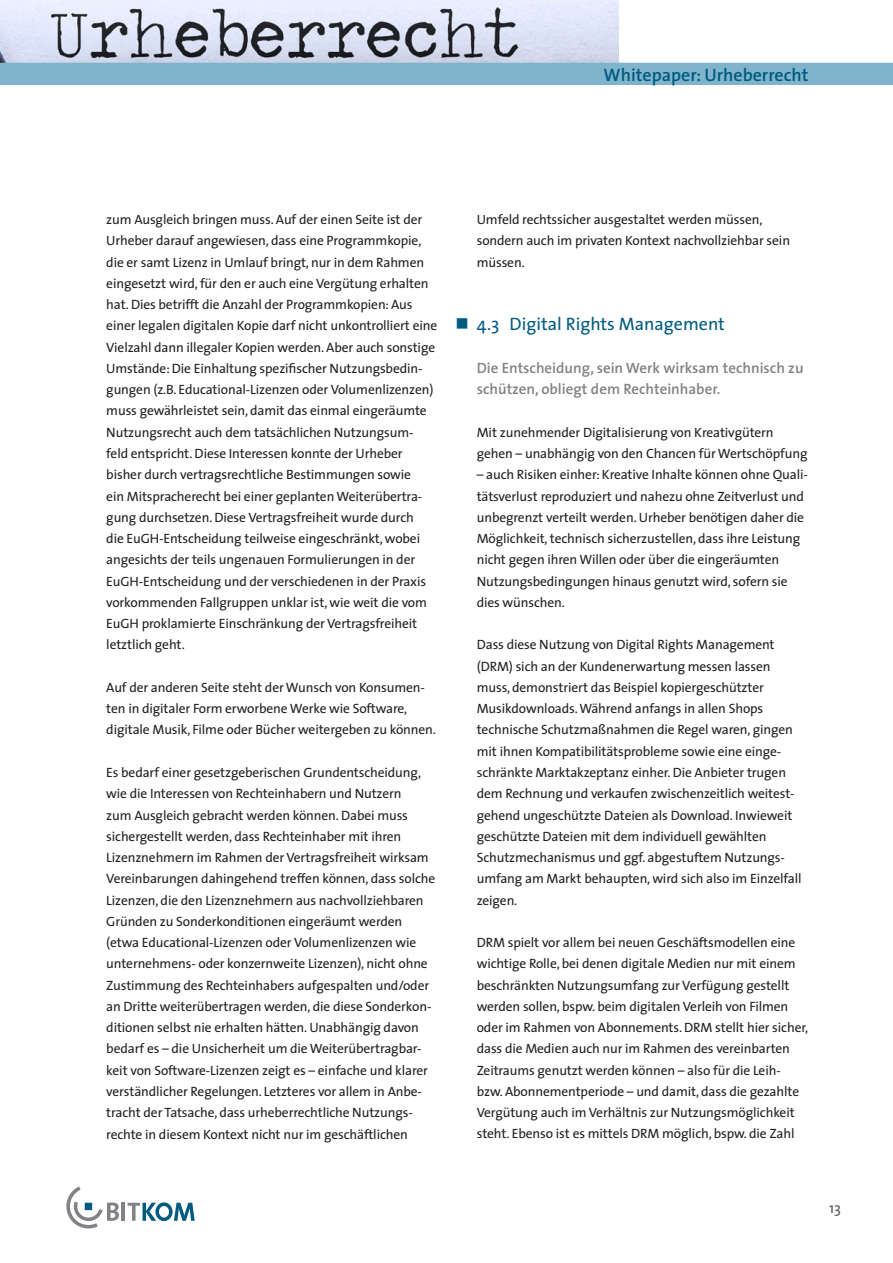
<style>
.page{position:relative;width:893px;height:1263px;background:#fff}
.page>*{position:absolute;margin:0;border:0;box-sizing:border-box;transform-origin:0 0}
.t1{font:18px "The Sans";color:#005b7f}
.t2{font:600 18px "The Sans";color:#005b7f}
.t3{font:600 15px/21.3px "The Sans";color:#808285}
.t4{font:15px "The Sans";color:#58595b}
.t5{font:13.5px/21.3px "The Sans";letter-spacing:-.01em;color:#231f20}
</style>
<div class="page">
<img style="left:0;top:0;width:618px;height:63px">
<div style="left:0;top:63px;width:893px;height:22px;background:#80b4cc"></div>
<svg style="left:66px;top:1186px;width:53px;height:42px"></svg>
<hr style="left:121px;top:1203px;width:4px;height:18px;background:#808285">
<div style="left:85px;top:1203px;width:7px;height:7px;background:#005b7f"></div>
<svg style="left:128px;top:1202px;width:67px;height:19px"></svg>
<h1 class="t2" style="left:604px;top:63px;width:206px">Whitepaper: Urheberrecht</h1>
<p class="t5" style="left:106px;top:209px;width:333px">zum Ausgleich bringen muss. Auf der einen Seite ist der Urheber darauf angewiesen, dass eine Programmkopie, die er samt Lizenz in Umlauf bringt, nur in dem Rahmen eingesetzt wird, für den er auch eine Vergütung erhalten hat. Dies betrifft die Anzahl der Programmkopien: Aus einer legalen digitalen Kopie darf nicht unkontrolliert eine Vielzahl dann illegaler Kopien werden. Aber auch sonstige Umstände: Die Einhaltung spezifischer Nutzungsbedin&shy;gungen (z.B. Educational-Lizenzen oder Volumenlizenzen) muss gewährleistet sein, damit das einmal eingeräumte Nutzungsrecht auch dem tatsächlichen Nutzungsum&shy;feld entspricht. Diese Interessen konnte der Urheber bisher durch vertragsrechtliche Bestimmungen sowie<br>ein Mitspracherecht bei einer geplanten Weiterübertra&shy;gung durchsetzen. Diese Vertragsfreiheit wurde durch<br>die EuGH-Entscheidung teilweise eingeschränkt, wobei angesichts der teils ungenauen Formulierungen in der EuGH-Entscheidung und der verschiedenen in der Praxis vorkommenden Fallgruppen unklar ist, wie weit die vom EuGH proklamierte Einschränkung der Vertragsfreiheit letztlich geht.</p>
<p class="t5" style="left:106px;top:677px;width:331px">Auf der anderen Seite steht der Wunsch von Konsumen&shy;ten in digitaler Form erworbene Werke wie Software, digitale Musik, Filme oder Bücher weitergeben zu können.</p>
<p class="t5" style="left:106px;top:762px;width:331px">Es bedarf einer gesetzgeberischen Grundentscheidung, wie die Interessen von Rechteinhabern und Nutzern<br>zum Ausgleich gebracht werden können. Dabei muss sichergestellt werden, dass Rechteinhaber mit ihren Lizenznehmern im Rahmen der Vertragsfreiheit wirksam Vereinbarungen dahingehend treffen können, dass solche Lizenzen, die den Lizenznehmern aus nachvollziehbaren Gründen zu Sonderkonditionen eingeräumt werden (etwa Educational-Lizenzen oder Volumenlizenzen wie unternehmens- oder konzernweite Lizenzen), nicht ohne Zustimmung des Rechteinhabers aufgespalten und/oder an Dritte weiterübertragen werden, die diese Sonderkon&shy;ditionen selbst nie erhalten hätten. Unabhängig davon bedarf es – die Unsicherheit um die Weiterübertragbar&shy;keit von Software-Lizenzen zeigt es – einfache und klarer verständlicher Regelungen. Letzteres vor allem in Anbe&shy;tracht der Tatsache, dass urheberrechtliche Nutzungs&shy;rechte in diesem Kontext nicht nur im geschäftlichen</p>
<p class="t5" style="left:477px;top:209px;width:315px">Umfeld rechtssicher ausgestaltet werden müssen, sondern auch im privaten Kontext nachvollziehbar sein müssen.</p>
<h1 class="t1" style="left:477px;top:313px;width:250px">4.3 Digital Rights Management</h1>
<p class="t3" style="left:477px;top:357px;width:328px">Die Entscheidung, sein Werk wirksam technisch zu schützen, obliegt dem Rechteinhaber.</p>
<p class="t5" style="left:477px;top:422px;width:332px">Mit zunehmender Digitalisierung von Kreativgütern gehen – unabhängig von den Chancen für Wertschöpfung</p>
<p class="t5" style="left:477px;top:464px;width:333px">– auch Risiken einher: Kreative Inhalte können ohne Quali&shy;tätsverlust reproduziert und nahezu ohne Zeitverlust und unbegrenzt verteilt werden. Urheber benötigen daher die Möglichkeit, technisch sicherzustellen, dass ihre Leistung nicht gegen ihren Willen oder über die eingeräumten Nutzungsbedingungen hinaus genutzt wird, sofern sie dies wünschen.</p>
<p class="t5" style="left:477px;top:634px;width:326px">Dass diese Nutzung von Digital Rights Management (DRM) sich an der Kundenerwartung messen lassen muss, demonstriert das Beispiel kopiergeschützter Musikdownloads. Während anfangs in allen Shops technische Schutzmaßnahmen die Regel waren, gingen mit ihnen Kompatibilitätsprobleme sowie eine einge&shy;schränkte Marktakzeptanz einher. Die Anbieter trugen dem Rechnung und verkaufen zwischenzeitlich weitest&shy;gehend ungeschützte Dateien als Download. Inwieweit geschützte Dateien mit dem individuell gewählten Schutzmechanismus und ggf. abgestuftem Nutzungs&shy;umfang am Markt behaupten, wird sich also im Einzelfall zeigen.</p>
<p class="t5" style="left:477px;top:932px;width:333px">DRM spielt vor allem bei neuen Geschäftsmodellen eine wichtige Rolle, bei denen digitale Medien nur mit einem beschränkten Nutzungsumfang zur Verfügung gestellt werden sollen, bspw. beim digitalen Verleih von Filmen oder im Rahmen von Abonnements. DRM stellt hier sicher, dass die Medien auch nur im Rahmen des vereinbarten Zeitraums genutzt werden können – also für die Leih&shy;bzw. Abonnementperiode – und damit, dass die gezahlte Vergütung auch im Verhältnis zur Nutzungsmöglichkeit steht. Ebenso ist es mittels DRM möglich, bspw. die Zahl</p>
<p class="t4" style="left:829px;top:1199px;width:13px">13</p>
</div>
